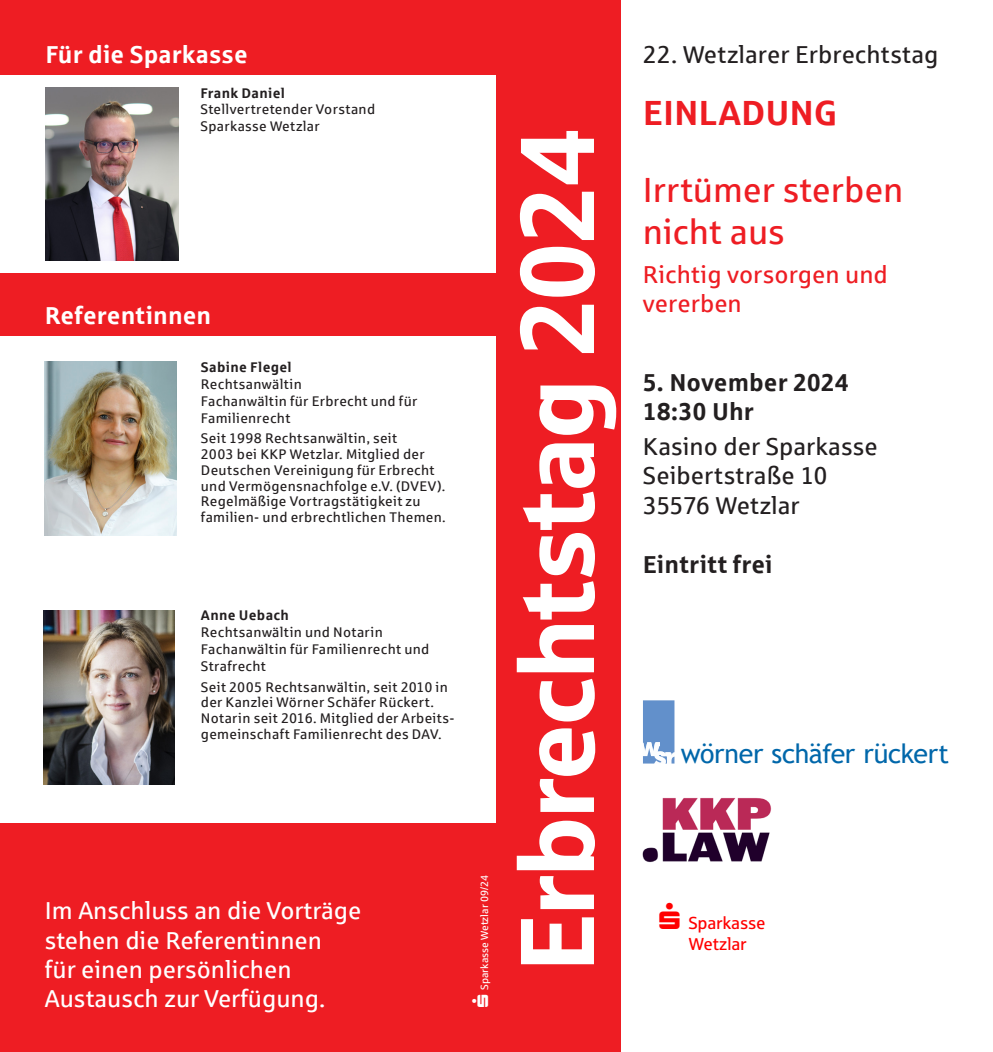
<style>
.page{position:relative;width:993px;height:1052px;background:#fff}
.page>*{position:absolute;margin:0;border:0;box-sizing:border-box;transform-origin:0 0}
.t1{font:105px "Sparkasse Head";color:#fff}
.t2{font:35px/42px "Sparkasse Rg";color:#ee1d23}
.t3{font:700 35px "Sparkasse Rg";color:#ee1d23}
.t4{font:26.78px "Trebuchet MS";letter-spacing:-.015em;color:#0067aa}
.t5{font:24.5px/29.4px "Sparkasse Rg";color:#fff}
.t6{font:24.5px "Sparkasse Rg";color:#231f20}
.t7{font:700 24.5px "Sparkasse Rg";color:#231f20}
.t8{font:700 24.5px "Sparkasse Rg";letter-spacing:.005em;color:#fff}
.t9{font:24.5px/29.4px "Sparkasse Rg";color:#ee1d23}
.t10{font:17.32px/20.8px "Sparkasse Rg";letter-spacing:-.02em;color:#f00}
.t11{font:14px/15.8px "Sparkasse Rg";letter-spacing:.02em;color:#231f20}
.t12{font:700 14px "Sparkasse Rg";letter-spacing:.02em;color:#231f20}
.t13{font:10.5px "Sparkasse Rg";color:#fff}
</style>
<div class="page">
<img style="left:642px;top:798px;width:130px;height:65px">
<div style="left:0;top:823px;width:501px;height:229px;background:#ee1d23"></div>
<div style="left:0;top:273px;width:501px;height:62px;background:#ee1d23"></div>
<div style="left:496px;top:0;width:124px;height:1052px;background:#ee1d23"></div>
<svg style="left:643px;top:700px;width:31px;height:63px;background:#7ca2d3"></svg>
<img style="left:44px;top:610px;width:131px;height:174px">
<div style="left:0;top:0;width:501px;height:74px;background:#ee1d23"></div>
<img style="left:45px;top:362px;width:131px;height:173px">
<img style="left:45px;top:87px;width:133px;height:173px">
<p class="t8" style="left:45px;top:39px;width:203px">Für die Sparkasse</p>
<p class="t12" style="left:200px;top:84px;width:86px">Frank Daniel</p>
<p class="t11" style="left:200px;top:101px;width:176px">Stellvertretender Vorstand</p>
<p class="t11" style="left:200px;top:118px;width:120px">Sparkasse Wetzlar</p>
<p class="t8" style="left:45px;top:300px;width:168px">Referentinnen</p>
<p class="t12" style="left:201px;top:358px;width:92px">Sabine Flegel</p>
<p class="t11" style="left:201px;top:376px;width:102px">Rechtsanwältin</p>
<p class="t11" style="left:201px;top:392px;width:218px;line-height:16.8px">Fachanwältin für Erbrecht und für<br>Familienrecht</p>
<p class="t11" style="left:201px;top:430px;width:246px">Seit 1998 Rechtsanwältin, seit<br>2003 bei KKP Wetzlar. Mitglied der Deutschen Vereinigung für Erbrecht und Vermögensnachfolge e.V. (DVEV).<br>Regelmäßige Vortragstätigkeit zu familien- und erbrechtlichen Themen.</p>
<p class="t12" style="left:201px;top:606px;width:90px">Anne Uebach</p>
<p class="t11" style="left:201px;top:624px;width:183px">Rechtsanwältin und Notarin</p>
<p class="t11" style="left:201px;top:640px;width:230px;line-height:16.8px">Fachanwältin für Familienrecht und<br>Strafrecht</p>
<p class="t11" style="left:201px;top:678px;width:255px">Seit 2005 Rechtsanwältin, seit 2010 in der Kanzlei Wörner Schäfer Rückert.<br>Notarin seit 2016. Mitglied der Arbeits&shy;gemeinschaft Familienrecht des DAV.</p>
<p class="t5" style="left:45px;top:895px;width:318px">Im Anschluss an die Vorträge stehen die Referentinnen<br>für einen persönlichen<br>Austausch zur Verfügung.</p>
<p class="t13" style="left:478px;top:990px;width:116px;rotate:-90deg">Sparkasse Wetzlar 09/24</p>
<p class="t1" style="left:490px;top:970px;width:842px;rotate:-90deg">Erbrechtstag 2024</p>
<p class="t6" style="left:642px;top:39px;width:297px">22. Wetzlarer Erbrechtstag</p>
<p class="t3" style="left:642px;top:90px;width:196px">EINLADUNG</p>
<p class="t2" style="left:642px;top:167px;width:262px">Irrtümer sterben nicht aus</p>
<p class="t9" style="left:642px;top:259px;width:246px">Richtig vorsorgen und vererben</p>
<p class="t7" style="left:642px;top:367px;width:207px">5. November 2024</p>
<p class="t7" style="left:642px;top:396px;width:112px">18:30 Uhr</p>
<p class="t6" style="left:642px;top:431px;width:236px">Kasino der Sparkasse</p>
<p class="t6" style="left:642px;top:460px;width:186px">Seibertstraße 10</p>
<p class="t6" style="left:642px;top:490px;width:158px">35576 Wetzlar</p>
<p class="t7" style="left:642px;top:548px;width:131px">Eintritt frei</p>
<p class="t4" style="left:680px;top:737px;width:269px">wörner schäfer rückert</p>
<p class="t10" style="left:688px;top:912px;width:78px">Sparkasse<br>Wetzlar</p>
</div>
